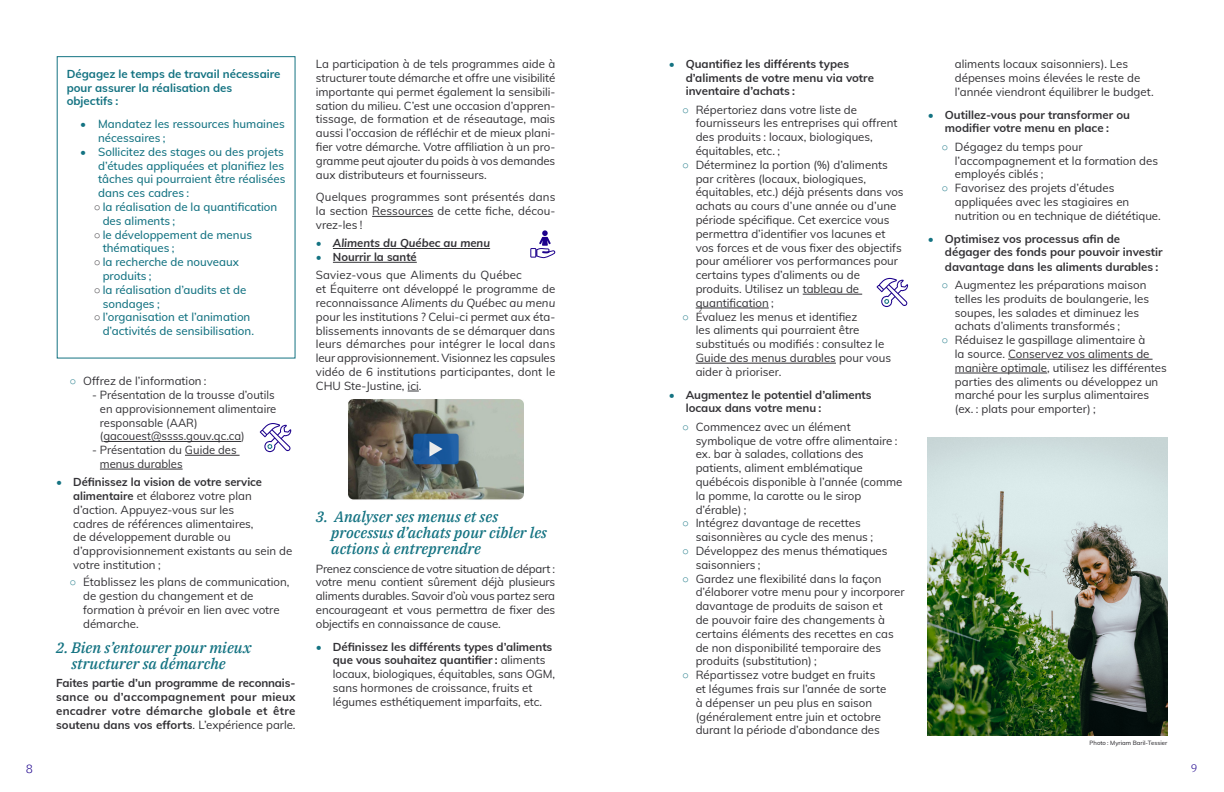
<style>
.page{position:relative;width:1224px;height:792px;background:#fff}
.page>*{position:absolute;margin:0;border:0;box-sizing:border-box;transform-origin:0 0}
.t1{font:italic 500 15px/16px "IBM Plex Serif";color:#147382}
.t2{font:300 12px "IBM Plex Serif";color:#1c008c}
.t3{font:11.5px/13.8px "Muli";color:#333236}
.t4{font:700 11.5px/13.8px "Muli";color:#333236}
.t5{font:500 11.5px/13.8px "Muli";color:#147382}
.t6{font:700 11.5px/13.8px "Muli";color:#147382}
.t7{font:italic 700 11.5px "Muli";color:#333236}
.t8{font:300 11px "IBM Plex Serif";color:#1c008c}
.t9{font:500 6px "Muli";color:#333236}
.s1{font-family:"Arial";font-weight:400;color:#333236}
.s2{font-family:"Arial";color:#147382}
.s3{font-weight:500;color:#147382}
.s4{font-weight:700}
.s5{font-weight:400}
.s6{font-weight:500;font-style:normal;color:#147382}
.s7{font-style:italic}
</style>
<div class="page">
<hr style="left:103px;top:441px;width:138px;height:1px;background:#333236">
<hr style="left:185px;top:455px;width:55px;height:1px;background:#333236">
<hr style="left:100px;top:469px;width:83px;height:1px;background:#333236">
<hr style="left:803px;top:294px;width:59px;height:1px;background:#333236">
<hr style="left:696px;top:308px;width:73px;height:1px;background:#333236">
<hr style="left:696px;top:363px;width:140px;height:1px;background:#333236">
<hr style="left:372px;top:216px;width:61px;height:1px;background:#333236">
<hr style="left:333px;top:248px;width:157px;height:1px;background:#333236">
<hr style="left:333px;top:262px;width:84px;height:1px;background:#333236">
<img style="left:928px;top:438px;width:239px;height:297px">
<hr style="left:1008px;top:359px;width:145px;height:1px;background:#333236">
<hr style="left:955px;top:373px;width:92px;height:1px;background:#333236">
<svg style="left:530px;top:230px;width:26px;height:29px"></svg>
<svg style="left:877px;top:278px;width:31px;height:29px"></svg>
<img style="left:348px;top:399px;width:176px;height:101px">
<svg style="left:260px;top:423px;width:31px;height:29px"></svg>
<p class="t6" style="left:67px;top:66px;width:215px">Dégagez le temps de travail nécessaire pour assurer la réalisation des objectifs :</p>
<p class="t5" style="left:98px;top:117px;width:188px;text-indent:-18px">• Mandatez les ressources humaines nécessaires ;</p>
<p class="t5" style="left:98px;top:144px;width:189px;text-indent:-18px">• Sollicitez des stages ou des projets d’études appliquées et planifiez les tâches qui pourraient être réalisées dans ces cadres :</p>
<p class="t5" style="left:103px;top:199px;width:176px;text-indent:-9px"><span class="s1">○</span> la réalisation de la quantification des aliments ;</p>
<p class="t5" style="left:103px;top:227px;width:151px;text-indent:-9px"><span class="s1">○</span> le développement de menus thématiques ;</p>
<p class="t5" style="left:103px;top:255px;width:138px;text-indent:-9px"><span class="s1">○</span> la recherche de nouveaux produits ;</p>
<p class="t5" style="left:103px;top:282px;width:145px;text-indent:-9px"><span class="s1">○</span> la réalisation d’audits et de sondages ;</p>
<p class="t5" style="left:103px;top:310px;width:153px;text-indent:-9px"><span class="s1">○</span> l’organisation et l’animation d’activités de sensibilisation.</p>
<p class="t3" style="left:70px;top:374px;width:138px"><span class="s2">○</span> Offrez de l’information :</p>
<p class="t3" style="left:100px;top:387px;width:178px;text-indent:-8px">- Présentation de la trousse d’outils en approvisionnement alimentaire responsable (AAR) (gacouest@ssss.gouv.qc.ca)</p>
<p class="t3" style="left:100px;top:443px;width:138px;text-indent:-8px">- Présentation du Guide des menus durables</p>
<p class="t3" style="left:73px;top:475px;width:221px;text-indent:-17px"><span class="s3">•</span> <span class="s4">Définissez la vision de votre service alimentaire</span> et élaborez votre plan d’action. Appuyez-vous sur les<br>cadres de références alimentaires,<br>de développement durable ou d’approvisionnement existants au sein de votre institution ;</p>
<p class="t3" style="left:83px;top:575px;width:208px;text-indent:-14px"><span class="s2">○</span> Établissez les plans de communication, de gestion du changement et de formation à prévoir en lien avec votre démarche.</p>
<h1 class="t1" style="left:71px;top:638px;width:182px;text-indent:-15px">2. Bien s’entourer pour mieux structurer sa démarche</h1>
<p class="t4" style="left:56px;top:676px;width:241px;text-align:justify">Faites partie d’un programme de reconnais&shy;sance ou d’accompagnement pour mieux encadrer votre démarche globale et être soutenu dans vos efforts<span class="s5">. L’expérience parle.</span></p>
<p class="t3" style="left:316px;top:57px;width:241px;text-align:justify">La participation à de tels programmes aide à structurer toute démarche et offre une visibilité importante qui permet également la sensibili&shy;sation du milieu. C’est une occasion d’appren&shy;tissage, de formation et de réseautage, mais aussi l’occasion de réfléchir et de mieux plani&shy;fier votre démarche. Votre affiliation à un pro&shy;gramme peut ajouter du poids à vos demandes aux distributeurs et fournisseurs.</p>
<p class="t3" style="left:316px;top:190px;width:241px;text-align:justify">Quelques programmes sont présentés dans la section Ressources de cette fiche, décou&shy;vrez-les !</p>
<p class="t7" style="left:316px;top:235px;width:176px"><span class="s6">•</span> Aliments du Québec au menu</p>
<p class="t3" style="left:316px;top:247px;width:207px;line-height:18.3px"><span class="s3">•</span> <span class="s4">Nourrir la santé<br></span>Saviez-vous que Aliments du Québec</p>
<p class="t3" style="left:316px;top:282px;width:241px;text-align:justify">et Équiterre ont développé le programme de reconnaissance <span class="s7">Aliments du Québec au menu </span>pour les institutions ? Celui-ci permet aux éta&shy;blissements innovants de se démarquer dans leurs démarches pour intégrer le local dans leur approvisionnement. Visionnez les capsules vidéo de 6 institutions participantes, dont le CHU Ste-Justine, ici.</p>
<h1 class="t1" style="left:331px;top:508px;width:217px;text-indent:-15px">3. Analyser ses menus et ses processus d’achats pour cibler les actions à entreprendre</h1>
<p class="t3" style="left:316px;top:561px;width:241px;text-align:justify">Prenez conscience de votre situation de départ : votre menu contient sûrement déjà plusieurs aliments durables. Savoir d’où vous partez sera encourageant et vous permettra de fixer des objectifs en connaissance de cause.</p>
<p class="t3" style="left:333px;top:639px;width:224px;text-indent:-17px"><span class="s3">•</span> <span class="s4">Définissez les différents types d’aliments que vous souhaitez quantifier :</span> aliments locaux, biologiques, équitables, sans OGM, sans hormones de croissance, fruits et légumes esthétiquement imparfaits, etc.</p>
<p class="t4" style="left:686px;top:56px;width:190px;text-indent:-17px"><span class="s3">•</span> Quantifiez les différents types d’aliments de votre menu via votre inventaire d’achats :</p>
<p class="t3" style="left:696px;top:102px;width:203px;text-indent:-14px"><span class="s2">○</span> Répertoriez dans votre liste de fournisseurs les entreprises qui offrent des produits : locaux, biologiques, équitables, etc. ;</p>
<p class="t3" style="left:696px;top:157px;width:209px;text-indent:-14px"><span class="s2">○</span> Déterminez la portion (%) d’aliments par critères (locaux, biologiques, équitables, etc.) déjà présents dans vos achats au cours d’une année ou d’une période spécifique. Cet exercice vous permettra d’identifier vos lacunes et vos forces et de vous fixer des objectifs pour améliorer vos performances pour certains types d’aliments ou de produits. Utilisez un tableau de quantification ;</p>
<p class="t3" style="left:696px;top:309px;width:197px;text-indent:-14px"><span class="s2">○</span> Évaluez les menus et identifiez<br>les aliments qui pourraient être substitués ou modifiés : consultez le<br>Guide des menus durables pour vous aider à prioriser.</p>
<p class="t4" style="left:686px;top:387px;width:188px;text-indent:-17px"><span class="s3">•</span> Augmentez le potentiel d’aliments locaux dans votre menu :</p>
<p class="t3" style="left:696px;top:419px;width:208px;text-indent:-14px"><span class="s2">○</span> Commencez avec un élément symbolique de votre offre alimentaire : ex. bar à salades, collations des patients, aliment emblématique québécois disponible à l’année (comme la pomme, la carotte ou le sirop d’érable) ;</p>
<p class="t3" style="left:696px;top:516px;width:179px;text-indent:-14px"><span class="s2">○</span> Intégrez davantage de recettes saisonnières au cycle des menus ;</p>
<p class="t3" style="left:696px;top:543px;width:193px;text-indent:-14px"><span class="s2">○</span> Développez des menus thématiques saisonniers ;</p>
<p class="t3" style="left:696px;top:571px;width:210px;text-indent:-14px"><span class="s2">○</span> Gardez une flexibilité dans la façon d’élaborer votre menu pour y incorporer davantage de produits de saison et<br>de pouvoir faire des changements à certains éléments des recettes en cas de non disponibilité temporaire des produits (substitution) ;</p>
<p class="t3" style="left:696px;top:668px;width:192px;text-indent:-14px"><span class="s2">○</span> Répartissez votre budget en fruits et légumes frais sur l’année de sorte à dépenser un peu plus en saison (généralement entre juin et octobre durant la période d’abondance des</p>
<p class="t3" style="left:955px;top:57px;width:200px">aliments locaux saisonniers). Les dépenses moins élevées le reste de l’année viendront équilibrer le budget.</p>
<p class="t4" style="left:928px;top:107px;width:204px;text-align:center"><span class="s3">•</span> Outillez-vous pour transformer ou modifier votre menu en place :</p>
<p class="t3" style="left:955px;top:139px;width:205px;text-indent:-14px"><span class="s2">○</span> Dégagez du temps pour l’accompagnement et la formation des employés ciblés ;</p>
<p class="t3" style="left:955px;top:181px;width:207px;text-indent:-14px"><span class="s2">○</span> Favorisez des projets d’études appliquées avec les stagiaires en nutrition ou en technique de diététique.</p>
<p class="t4" style="left:945px;top:231px;width:219px;line-height:14.1px;text-indent:-17px"><span class="s3">•</span> Optimisez vos processus afin de dégager des fonds pour pouvoir investir davantage dans les aliments durables :</p>
<p class="t3" style="left:955px;top:277px;width:196px;text-indent:-14px"><span class="s2">○</span> Augmentez les préparations maison telles les produits de boulangerie, les soupes, les salades et diminuez les achats d’aliments transformés ;</p>
<p class="t3" style="left:955px;top:333px;width:213px;text-indent:-14px"><span class="s2">○</span> Réduisez le gaspillage alimentaire à<br>la source. Conservez vos aliments de manière optimale, utilisez les différentes parties des aliments ou développez un marché pour les surplus alimentaires (ex. : plats pour emporter) ;</p>
<p class="t9" style="left:1090px;top:739px;width:79px">Photo : Myriam Baril-Tessier</p>
<p class="t2" style="left:26px;top:759px;width:9px">8</p>
<p class="t8" style="left:1191px;top:759px;width:8px">9</p>
</div>
